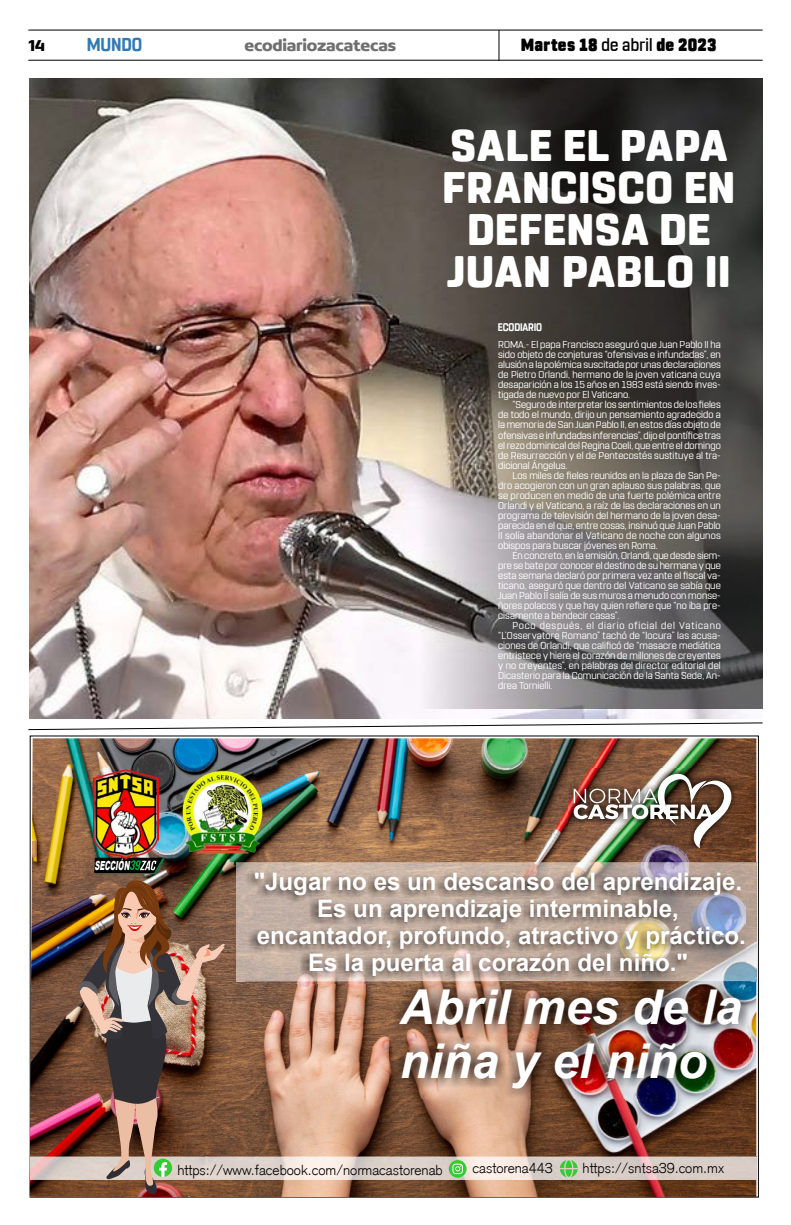
<style>
.page{position:relative;width:791px;height:1225px;background:#fff}
.page>*{position:absolute;margin:0;border:0;box-sizing:border-box;transform-origin:0 0}
.t1{font:italic 700 48px/53.7px "Arial";color:#fff}
.t2{font:800 44px/42px "Rohn Rounded";letter-spacing:.01em;color:#fff;text-align:center}
.t3{font:700 24.1px/26.9px "Arial";color:#fff;text-align:center}
.t4{font:700 18.6px "Rohn Rounded";letter-spacing:-.01em;color:#327ab3;scale:.91 1}
.t5{font:900 17.6px "Rohn Rounded";letter-spacing:.02em;color:#000;scale:.91 1}
.t6{font:700 16.9px "Concord";letter-spacing:-.01em;color:#706f6f}
.t7{font:700 16.9px "Concord";color:#000}
.t8{font:300 14.2px "Akzidenz Grotesk";color:#000}
.t9{font:italic 900 12.6px "Arial";color:#fff;scale:.55 1}
.t10{font:700 11px "Rohn Rounded";letter-spacing:-.015em;color:#fff;scale:.87 1}
.t11{font:10px/10px "Rohn Rounded";letter-spacing:.005em;color:#fff;text-align:justify}
.s1{font-weight:500}
</style>
<div class="page">
<img style="left:29px;top:78px;width:734px;height:640px">
<hr style="left:28px;top:30px;width:735px;height:1px;background:#000">
<hr style="left:28px;top:60px;width:735px;height:1px;background:#000">
<hr style="left:498px;top:30px;width:1px;height:31px;background:#000">
<svg style="left:420px;top:78px;width:343px;height:630px;background:#575451"></svg>
<img style="left:30px;top:738px;width:726px;height:459px">
<img style="left:237px;top:862px;width:520px;height:119px">
<img style="left:174px;top:762px;width:97px;height:99px">
<img style="left:93px;top:769px;width:65px;height:89px">
<img style="left:31px;top:1157px;width:725px;height:22px">
<svg style="left:560px;top:1160px;width:18px;height:17px"></svg>
<div style="left:449px;top:1160px;width:17px;height:17px;background:#3c3;border-radius:50%"></div>
<svg style="left:452px;top:1163px;width:11px;height:11px"></svg>
<img style="left:246px;top:870px;width:499px;height:113px">
<img style="left:77px;top:858px;width:149px;height:337px">
<img style="left:390px;top:980px;width:360px;height:118px">
<img style="left:569px;top:769px;width:167px;height:84px">
<img style="left:574px;top:772px;width:159px;height:76px">
<svg style="left:28px;top:722px;width:735px;height:8px"></svg>
<h3 class="t7" style="left:28px;top:35px;width:18px">14</h3>
<h3 class="t4" style="left:87px;top:34px;width:62px">MUNDO</h3>
<h3 class="t6" style="left:244px;top:35px;width:153px">ecodiariozacatecas</h3>
<h3 class="t5" style="left:521px;top:34px;width:216px">Martes 18 <span class="s1">de abril</span> de 2023</h3>
<h2 class="t2" style="left:442px;top:125px;width:295px">SALE EL PAPA<br>FRANCISCO EN<br>DEFENSA DE<br>JUAN PABLO II</h2>
<p class="t10" style="left:498px;top:321px;width:52px">ECODIARIO</p>
<p class="t11" style="left:498px;top:340px;width:224px">ROMA.- El papa Francisco aseguró que Juan Pablo II ha sido objeto de conjeturas “ofensivas e infundadas”, en alusión a la polémica suscitada por unas declaraciones de Pietro Orlandi, hermano de la joven vaticana cuya desaparición a los 15 años en 1983 está siendo inves&shy;tigada de nuevo por El Vaticano.</p>
<p class="t11" style="left:498px;top:400px;width:224px;text-indent:14px">“Seguro de interpretar los sentimientos de los fieles de todo el mundo, dirijo un pensamiento agradecido a la memoria de San Juan Pablo II, en estos días objeto de ofensivas e infundadas inferencias”, dijo el pontífice tras el rezo dominical del Regina Coeli, que entre el domingo de Resurrección y el de Pentecostés sustituye al tra&shy;dicional Ángelus.</p>
<p class="t11" style="left:498px;top:470px;width:224px;text-indent:14px">Los miles de fieles reunidos en la plaza de San Pe&shy;dro acogieron con un gran aplauso sus palabras, que se producen en medio de una fuerte polémica entre Orlandi y el Vaticano, a raíz de las declaraciones en un programa de televisión del hermano de la joven desa&shy;parecida en el que, entre cosas, insinuó que Juan Pablo II solía abandonar el Vaticano de noche con algunos obispos para buscar jóvenes en Roma.</p>
<p class="t11" style="left:498px;top:550px;width:224px;text-indent:14px">En concreto, en la emisión, Orlandi, que desde siem&shy;pre se bate por conocer el destino de su hermana y que esta semana declaró por primera vez ante el fiscal va&shy;ticano, aseguró que dentro del Vaticano se sabía que Juan Pablo II salía de sus muros a menudo con monse&shy;ñores polacos y que hay quien refiere que “no iba pre&shy;cisamente a bendecir casas”.</p>
<p class="t11" style="left:498px;top:620px;width:224px;text-indent:14px">Poco después, el diario oficial del Vaticano “L’Osservatore Romano” tachó de “locura” las acusa&shy;ciones de Orlandi, que calificó de “masacre mediática entristece y hiere el corazón de millones de creyentes y no creyentes”, en palabras del director editorial del Dicasterio para la Comunicación de la Santa Sede, An&shy;drea Tornielli.</p>
<p class="t9" style="left:94px;top:856px;width:70px">SECCIÓN</p>
<h3 class="t3" style="left:254px;top:868px;width:494px">"Jugar no es un descanso del aprendizaje.<br>Es un aprendizaje interminable, encantador, profundo, atractivo y práctico.<br>Es la puerta al corazón del niño."</h3>
<h1 class="t1" style="left:400px;top:982px;width:343px">Abril mes de la niña y el niño</h1>
<h3 class="t8" style="left:177px;top:1161px;width:267px">https꞉//www.facebook.com/normacastorenab</h3>
<h3 class="t8" style="left:472px;top:1160px;width:82px">castorena443</h3>
<h3 class="t8" style="left:582px;top:1160px;width:143px">https꞉//sntsa39.com.mx</h3>
</div>
